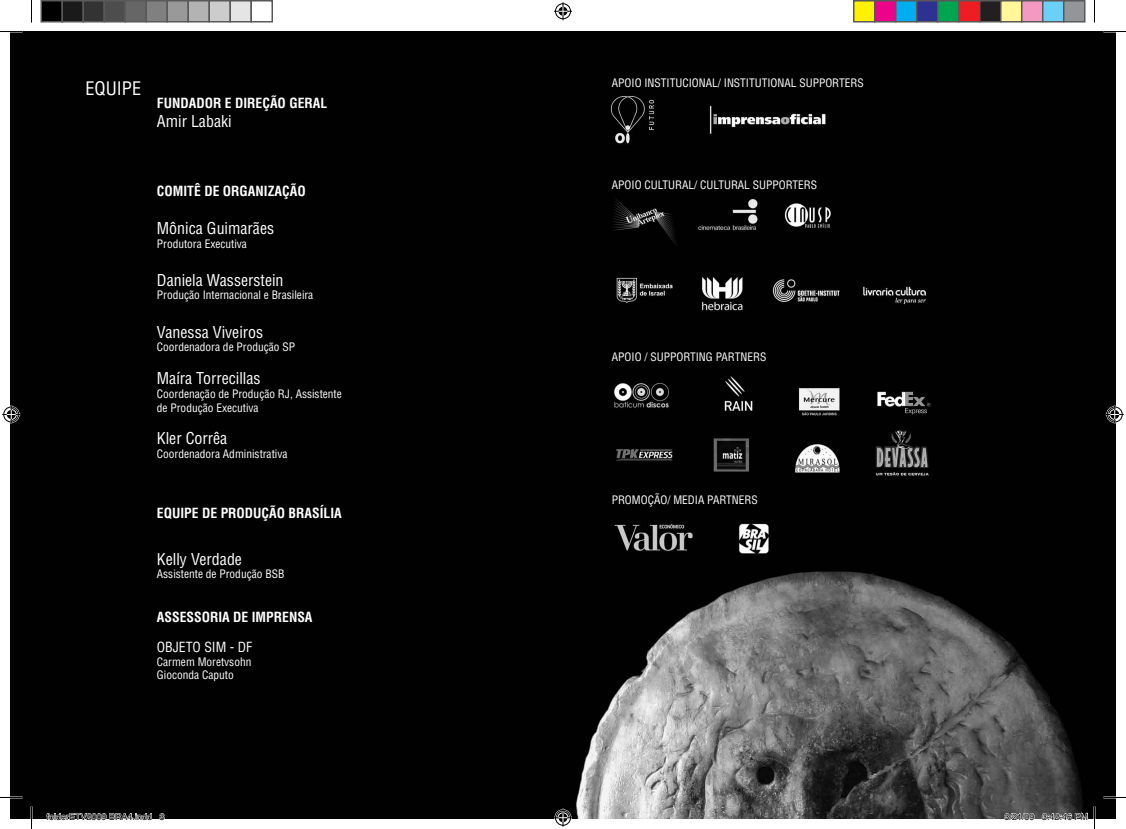
<style>
.page{position:relative;width:1126px;height:829px;background:#fff}
.page>*{position:absolute;margin:0;border:0;box-sizing:border-box;transform-origin:0 0}
.t1{font:condensed 18.15px "Helvetica";color:#fff}
.t2{font:condensed 15.9px "Helvetica";color:#fff}
.t3{font:700 condensed 13.65px "Helvetica";color:#fff}
.t4{font:condensed 13.65px "Helvetica";color:#fff}
.t5{font:condensed 11.4px/13.6px "Helvetica";color:#fff}
.t6{font:9px "Helvetica";color:#000}
</style>
<div class="page">
<img style="left:10px;top:32px;width:1106px;height:786px">
<hr style="left:0;top:796px;width:22px;height:2px;background:#fff">
<hr style="left:1103px;top:796px;width:23px;height:2px;background:#fff">
<svg style="left:0;top:31px;width:22px;height:1px"></svg>
<svg style="left:1103px;top:31px;width:23px;height:1px"></svg>
<svg style="left:0;top:797px;width:22px;height:1px"></svg>
<svg style="left:1103px;top:797px;width:23px;height:1px"></svg>
<svg style="left:31px;top:0;width:1px;height:22px"></svg>
<svg style="left:31px;top:806px;width:1px;height:22px"></svg>
<svg style="left:1094px;top:0;width:1px;height:22px"></svg>
<svg style="left:1094px;top:806px;width:1px;height:22px"></svg>
<svg style="left:554px;top:2px;width:18px;height:18px"></svg>
<svg style="left:554px;top:808px;width:18px;height:18px"></svg>
<svg style="left:2px;top:405px;width:18px;height:18px"></svg>
<svg style="left:1106px;top:405px;width:18px;height:18px"></svg>
<div style="left:41px;top:1px;width:21px;height:21px;background:#000"></div>
<div style="left:40px;top:0;width:23px;height:22px;border:2px solid #595959"></div>
<div style="left:62px;top:1px;width:21px;height:21px;background:#1a1a1a"></div>
<div style="left:62px;top:0;width:22px;height:22px;border:2px solid #595959"></div>
<div style="left:83px;top:1px;width:21px;height:21px;background:#333"></div>
<div style="left:82px;top:0;width:23px;height:22px;border:2px solid #595959"></div>
<div style="left:104px;top:1px;width:21px;height:21px;background:#4d4d4d"></div>
<div style="left:104px;top:0;width:22px;height:22px;border:2px solid #595959"></div>
<div style="left:125px;top:1px;width:21px;height:21px;background:#666"></div>
<div style="left:124px;top:0;width:23px;height:22px;border:2px solid #595959"></div>
<div style="left:146px;top:1px;width:21px;height:21px;background:#808080"></div>
<div style="left:146px;top:0;width:22px;height:22px;border:2px solid #595959"></div>
<div style="left:167px;top:1px;width:21px;height:21px;background:#999"></div>
<div style="left:166px;top:0;width:23px;height:22px;border:2px solid #595959"></div>
<div style="left:188px;top:1px;width:21px;height:21px;background:#b3b3b3"></div>
<div style="left:188px;top:0;width:22px;height:22px;border:2px solid #595959"></div>
<div style="left:209px;top:1px;width:21px;height:21px;background:#ccc"></div>
<div style="left:208px;top:0;width:23px;height:22px;border:2px solid #595959"></div>
<div style="left:230px;top:1px;width:21px;height:21px;background:#e5e5e5"></div>
<div style="left:230px;top:0;width:22px;height:22px;border:2px solid #595959"></div>
<div style="left:250px;top:0;width:23px;height:22px;border:2px solid #595959"></div>
<div style="left:854px;top:1px;width:21px;height:21px;background:#fff101"></div>
<div style="left:853px;top:0;width:22px;height:22px;border:2px solid #595959"></div>
<div style="left:875px;top:1px;width:21px;height:21px;background:#ed028c"></div>
<div style="left:874px;top:0;width:22px;height:22px;border:2px solid #595959"></div>
<div style="left:896px;top:1px;width:21px;height:21px;background:#00aeef"></div>
<div style="left:895px;top:0;width:22px;height:22px;border:2px solid #595959"></div>
<div style="left:917px;top:1px;width:21px;height:21px;background:#2e3092"></div>
<div style="left:916px;top:0;width:22px;height:22px;border:2px solid #595959"></div>
<div style="left:938px;top:1px;width:21px;height:21px;background:#00a54f"></div>
<div style="left:937px;top:0;width:22px;height:22px;border:2px solid #595959"></div>
<div style="left:959px;top:1px;width:21px;height:21px;background:#ee1d23"></div>
<div style="left:958px;top:0;width:22px;height:22px;border:2px solid #595959"></div>
<div style="left:980px;top:1px;width:21px;height:21px;background:#231f20"></div>
<div style="left:979px;top:0;width:22px;height:22px;border:2px solid #595959"></div>
<div style="left:1001px;top:1px;width:21px;height:21px;background:#fff79a"></div>
<div style="left:1000px;top:0;width:22px;height:22px;border:2px solid #595959"></div>
<div style="left:1022px;top:1px;width:21px;height:21px;background:#f499c2"></div>
<div style="left:1021px;top:0;width:22px;height:22px;border:2px solid #595959"></div>
<div style="left:1043px;top:1px;width:21px;height:21px;background:#6bcff6"></div>
<div style="left:1042px;top:0;width:22px;height:22px;border:2px solid #595959"></div>
<div style="left:1064px;top:1px;width:21px;height:21px;background:#939598"></div>
<div style="left:1063px;top:0;width:22px;height:22px;border:2px solid #595959"></div>
<svg style="left:46px;top:812px;width:106px;height:7px"></svg>
<svg style="left:159px;top:812px;width:6px;height:7px"></svg>
<svg style="left:1004px;top:812px;width:31px;height:7px"></svg>
<svg style="left:1042px;top:810px;width:46px;height:9px"></svg>
<h1 class="t1" style="left:86px;top:77px;width:57px">EQUIPE</h1>
<p class="t3" style="left:157px;top:94px;width:172px">FUNDADOR E DIREÇÃO GERAL</p>
<h2 class="t2" style="left:157px;top:111px;width:76px">Amir Labaki</h2>
<p class="t3" style="left:157px;top:182px;width:150px">COMITÊ DE ORGANIZAÇÃO</p>
<h2 class="t2" style="left:157px;top:218px;width:119px">Mônica Guimarães</h2>
<p class="t5" style="left:157px;top:236px;width:92px">Produtora Executiva</p>
<h2 class="t2" style="left:157px;top:270px;width:128px">Daniela Wasserstein</h2>
<p class="t5" style="left:157px;top:288px;width:158px">Produção Internacional e Brasileira</p>
<h2 class="t2" style="left:157px;top:322px;width:108px">Vanessa Viveiros</h2>
<p class="t5" style="left:157px;top:340px;width:140px">Coordenadora de Produção SP</p>
<h2 class="t2" style="left:157px;top:368px;width:105px">Maíra Torrecillas</h2>
<p class="t5" style="left:157px;top:387px;width:186px">Coordenação de Produção RJ, Assistente de Produção Executiva</p>
<h2 class="t2" style="left:157px;top:428px;width:72px">Kler Corrêa</h2>
<p class="t5" style="left:157px;top:447px;width:132px">Coordenadora Administrativa</p>
<p class="t3" style="left:157px;top:504px;width:186px">EQUIPE DE PRODUÇÃO BRASÍLIA</p>
<h2 class="t2" style="left:157px;top:548px;width:87px">Kelly Verdade</h2>
<p class="t5" style="left:157px;top:567px;width:129px">Assistente de Produção BSB</p>
<p class="t3" style="left:157px;top:608px;width:157px">ASSESSORIA DE IMPRENSA</p>
<p class="t4" style="left:157px;top:638px;width:97px">OBJETO SIM - DF</p>
<p class="t5" style="left:157px;top:654px;width:96px">Carmem Moretvsohn<br>Gioconda Caputo</p>
<p class="t5" style="left:612px;top:76px;width:253px">APOIO INSTITUCIONAL/ INSTITUTIONAL SUPPORTERS</p>
<p class="t5" style="left:612px;top:178px;width:207px">APOIO CULTURAL/ CULTURAL SUPPORTERS</p>
<p class="t5" style="left:612px;top:350px;width:156px">APOIO / SUPPORTING PARTNERS</p>
<p class="t5" style="left:612px;top:493px;width:148px">PROMOÇÃO/ MEDIA PARTNERS</p>
<p class="t6" style="left:46px;top:809px;width:120px">folderETV2009 BRA4.indd 3</p>
<p class="t6" style="left:1004px;top:809px;width:85px">3/21/09 3:42:46 PM</p>
</div>
